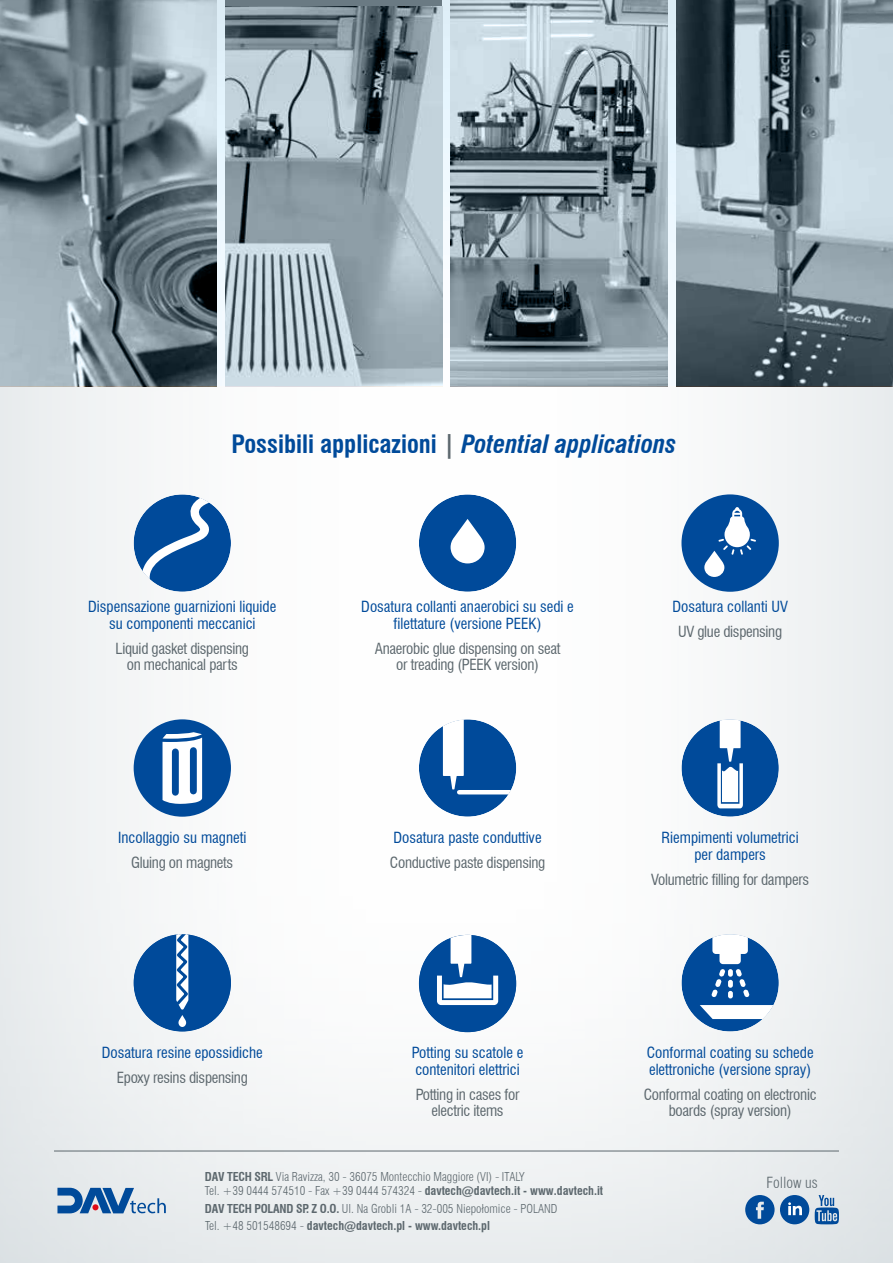
<style>
.page{position:relative;width:893px;height:1263px;background:#fff}
.page>*{position:absolute;margin:0;border:0;box-sizing:border-box;transform-origin:0 0}
.t1{font:700 condensed 24.75px "Swiss 721 BT";color:#004a9a}
.t2{font:condensed 15px/16.5px "Swiss 721 BT";color:#004a9a;text-align:center}
.t3{font:condensed 15px/16.5px "Swiss 721 BT";letter-spacing:-.02em;color:#5d686e;text-align:center}
.t4{font:300 condensed 15px "Swiss 721 BT";color:#5d686e}
.t5{font:300 condensed 12px/14.4px "Swiss 721 BT";color:#5d686e}
.s1{color:#5d686e}
.s2{font-style:italic}
.s3{font-weight:700}
</style>
<div class="page">
<div style="left:0;top:0;width:893px;height:1263px;background:#9aaab3;opacity:.5"></div>
<div style="left:134px;top:719px;width:97px;height:98px;background:#004a9a;border-radius:50%"></div>
<svg style="left:163px;top:732px;width:39px;height:72px;background:#d9e4f0"></svg>
<div style="left:190px;top:751px;width:7px;height:40px;background:#004a9a"></div>
<div style="left:172px;top:752px;width:7px;height:40px;background:#004a9a"></div>
<div style="left:681px;top:494px;width:98px;height:98px;background:#004a9a;border-radius:50%"></div>
<div style="left:134px;top:494px;width:97px;height:98px;background:#004a9a;border-radius:50%"></div>
<svg style="left:140px;top:494px;width:78px;height:98px"></svg>
<div style="left:419px;top:494px;width:97px;height:98px;background:#004a9a;border-radius:50%"></div>
<svg style="left:451px;top:519px;width:34px;height:44px"></svg>
<div style="left:419px;top:719px;width:97px;height:98px;background:#004a9a;border-radius:50%"></div>
<svg style="left:443px;top:719px;width:21px;height:70px"></svg>
<hr style="left:459px;top:790px;width:55px;height:4px;background:#fff">
<div style="left:681px;top:719px;width:98px;height:98px;background:#004a9a;border-radius:50%"></div>
<div style="left:134px;top:934px;width:97px;height:97px;background:#004a9a;border-radius:50%"></div>
<svg style="left:173px;top:934px;width:18px;height:93px"></svg>
<div style="left:419px;top:935px;width:97px;height:97px;background:#004a9a;border-radius:50%"></div>
<svg style="left:437px;top:935px;width:61px;height:70px"></svg>
<div style="left:681px;top:934px;width:98px;height:97px;background:#004a9a;border-radius:50%"></div>
<svg style="left:681px;top:934px;width:70px;height:64px"></svg>
<svg style="left:700px;top:1005px;width:79px;height:14px"></svg>
<svg style="left:704px;top:507px;width:52px;height:70px"></svg>
<svg style="left:717px;top:719px;width:26px;height:89px"></svg>
<svg style="left:0;top:0;width:893px;height:386px;background:#86969f"></svg>
<hr style="left:54px;top:1151px;width:785px;height:1px;background:#5d686e">
<svg style="left:745px;top:1195px;width:30px;height:29px"></svg>
<svg style="left:815px;top:1195px;width:24px;height:29px"></svg>
<div style="left:780px;top:1195px;width:29px;height:29px;background:#004a9a;border-radius:50%"></div>
<svg style="left:788px;top:1202px;width:14px;height:13px"></svg>
<svg style="left:57px;top:1188px;width:109px;height:25px;background:#7498c1"></svg>
<h1 class="t1" style="left:231px;top:429px;width:446px">Possibili applicazioni <span class="s1">|</span> <span class="s2">Potential applications</span></h1>
<p class="t2" style="left:88px;top:598px;width:190px">Dispensazione guarnizioni liquide su componenti meccanici</p>
<p class="t3" style="left:116px;top:640px;width:135px">Liquid gasket dispensing on mechanical parts</p>
<p class="t2" style="left:118px;top:830px;width:130px">Incollaggio su magneti</p>
<p class="t3" style="left:131px;top:855px;width:104px">Gluing on magnets</p>
<p class="t2" style="left:361px;top:598px;width:214px">Dosatura collanti anaerobici su sedi e filettature (versione PEEK)</p>
<p class="t3" style="left:375px;top:640px;width:187px">Anaerobic glue dispensing on seat or treading (PEEK version)</p>
<p class="t2" style="left:393px;top:830px;width:150px">Dosatura paste conduttive</p>
<p class="t3" style="left:390px;top:855px;width:157px">Conductive paste dispensing</p>
<p class="t2" style="left:672px;top:598px;width:117px">Dosatura collanti UV</p>
<p class="t3" style="left:678px;top:623px;width:105px">UV glue dispensing</p>
<p class="t2" style="left:661px;top:830px;width:139px">Riempimenti volumetrici per dampers</p>
<p class="t3" style="left:651px;top:871px;width:159px">Volumetric filling for dampers</p>
<p class="t2" style="left:102px;top:1044px;width:162px">Dosatura resine epossidiche</p>
<p class="t3" style="left:117px;top:1069px;width:133px">Epoxy resins dispensing</p>
<p class="t2" style="left:412px;top:1044px;width:113px;text-align:left">Potting su scatole e contenitori elettrici</p>
<p class="t3" style="left:416px;top:1086px;width:105px">Potting in cases for electric items</p>
<p class="t5" style="left:205px;top:1169px;width:400px"><span class="s3">DAV TECH SRL</span> Via Ravizza, 30 - 36075 Montecchio Maggiore (VI) - ITALY<br>Tel. +39 0444 574510 - Fax +39 0444 574324 - <span class="s3">davtech@davtech.it - www.davtech.it</span></p>
<p class="t5" style="left:205px;top:1201px;width:354px;line-height:16.2px"><span class="s3">DAV TECH POLAND SP. Z O.O.</span> Ul. Na Grobli 1A - 32-005 Niepołomice - POLAND<br>Tel. +48 501548694 - <span class="s3">davtech@davtech.pl - www.davtech.pl</span></p>
<p class="t2" style="left:647px;top:1044px;width:168px;text-align:left">Conformal coating su schede elettroniche (versione spray)</p>
<p class="t3" style="left:644px;top:1086px;width:174px">Conformal coating on electronic boards (spray version)</p>
<p class="t4" style="left:766px;top:1174px;width:53px">Follow us</p>
</div>
